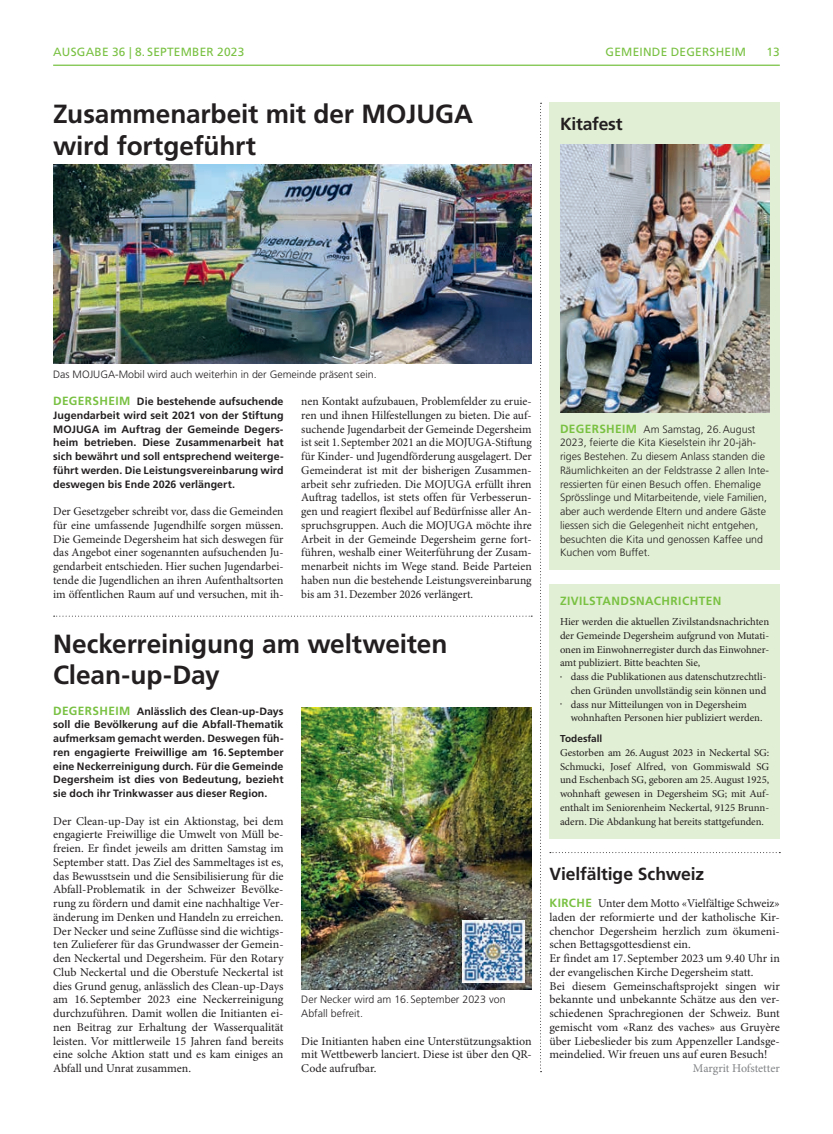
<style>
.page{position:relative;width:833px;height:1134px;background:#fff}
.page>*{position:absolute;margin:0;border:0;box-sizing:border-box;transform-origin:0 0}
.t1{font:700 26.25px/31.2px "Frutiger LT Std";letter-spacing:-.005em;color:#231f20}
.t2{font:700 17.5px "Frutiger LT Std";letter-spacing:-.01em;color:#231f20}
.t3{font:11.88px/13.8px "Minion Pro";color:#231f20;text-align:justify}
.t4{font:11.88px "Frutiger LT Std";letter-spacing:.02em;color:#79c142}
.t5{font:700 11.88px "Frutiger LT Std";letter-spacing:.035em;color:#79c142}
.t6{font:11.88px "Minion Pro";letter-spacing:-.005em;color:#808285}
.t7{font:10.62px/13.8px "Minion Pro";letter-spacing:-.005em;color:#231f20;text-align:justify}
.t8{font:700 10.62px/13.8px "Frutiger LT Std";letter-spacing:.005em;color:#231f20;text-align:justify}
.t9{font:300 10.62px/13.8px "Frutiger LT Std";color:#231f20}
.t10{font:700 10px "Frutiger LT Std";color:#231f20}
.s1{font-size:11.88px;color:#79c142}
.s2{font-weight:700;font-size:11.88px;color:#79c142}
.s3{font-family:"Frutiger LT Std";font-weight:700;color:#79c142}
</style>
<div class="page">
<hr style="left:53px;top:65px;width:727px;height:1px;background:#79c142">
<svg style="left:540px;top:103px;width:1px;height:969px"></svg>
<svg style="left:550px;top:852px;width:230px;height:1px"></svg>
<svg style="left:54px;top:616px;width:478px;height:1px"></svg>
<div style="left:549px;top:103px;width:231px;height:467px;background:#e1efd4"></div>
<img style="left:53px;top:164px;width:478px;height:200px">
<img style="left:301px;top:708px;width:230px;height:281px">
<img style="left:463px;top:921px;width:61px;height:61px">
<div style="left:549px;top:584px;width:231px;height:254px;background:#e1efd4"></div>
<img style="left:560px;top:144px;width:209px;height:268px">
<p class="t4" style="left:53px;top:45px;width:18px">AUSGABE</p>
<p class="t4" style="left:112px;top:45px;width:64px">36 | 8. SEPTEMBER</p>
<p class="t4" style="left:217px;top:45px;width:29px">2023</p>
<p class="t4" style="left:605px;top:45px;width:142px">GEMEINDE DEGERSHEIM</p>
<p class="t4" style="left:766px;top:45px;width:15px">13</p>
<h1 class="t1" style="left:53px;top:99px;width:421px">Zusammenarbeit mit der MOJUGA wird fortgeführt</h1>
<h2 class="t2" style="left:560px;top:114px;width:64px">Kitafest</h2>
<p class="t9" style="left:53px;top:367px;width:325px">Das MOJUGA-Mobil wird auch weiterhin in der Gemeinde präsent sein.</p>
<p class="t3" style="left:301px;top:395px;width:232px">nen Kontakt aufzubauen, Problemfelder zu eruie&shy;ren und ihnen Hilfestellungen zu bieten. Die auf&shy;suchende Jugendarbeit der Gemeinde Degersheim ist seit 1. September 2021 an die MOJUGA-Stiftung für Kinder- und Jugendförderung ausgelagert. Der Gemeinderat ist mit der bisherigen Zusammen&shy;arbeit sehr zufrieden. Die MOJUGA erfüllt ihren Auftrag tadellos, ist stets offen für Verbesserun&shy;gen und reagiert flexibel auf Bedürfnisse aller An&shy;spruchsgruppen. Auch die MOJUGA möchte ihre Arbeit in der Gemeinde Degersheim gerne fort&shy;führen, weshalb einer Weiterführung der Zusam&shy;menarbeit nichts im Wege stand. Beide Parteien haben nun die bestehende Leistungsvereinbarung bis am 31.Dezember 2026 verlängert.</p>
<h1 class="t1" style="left:53px;top:628px;width:396px">Neckerreinigung am weltweiten<br>Clean-up-Day</h1>
<p class="t8" style="left:53px;top:704px;width:232px"><span class="s1">DEGERSHEIM</span> Anlässlich des Clean-up-Days soll die Bevölkerung auf die Abfall-Thematik aufmerksam gemacht werden. Deswegen füh&shy;ren engagierte Freiwillige am 16.September eine Neckerreinigung durch. Für die Gemeinde Degersheim ist dies von Bedeutung, bezieht sie doch ihr Trinkwasser aus dieser Region.</p>
<p class="t3" style="left:53px;top:814px;width:232px">Der Clean-up-Day ist ein Aktionstag, bei dem engagierte Freiwillige die Umwelt von Müll be&shy;freien. Er findet jeweils am dritten Samstag im September statt. Das Ziel des Sammeltages ist es, das Bewusstsein und die Sensibilisierung für die Abfall-Problematik in der Schweizer Bevölke&shy;rung zu fördern und damit eine nachhaltige Ver&shy;änderung im Denken und Handeln zu erreichen.<br>Der Necker und seine Zuflüsse sind die wichtigs&shy;ten Zulieferer für das Grundwasser der Gemein&shy;den Neckertal und Degersheim. Für den Rotary Club Neckertal und die Oberstufe Neckertal ist dies Grund genug, anlässlich des Clean-up-Days am 16. September 2023 eine Neckerreinigung durchzuführen. Damit wollen die Initianten ei&shy;nen Beitrag zur Erhaltung der Wasserqualität leisten. Vor mittlerweile 15 Jahren fand bereits eine solche Aktion statt und es kam einiges an Abfall und Unrat zusammen.</p>
<p class="t8" style="left:53px;top:395px;width:232px"><span class="s1">DEGERSHEIM</span> Die bestehende aufsuchende Jugendarbeit wird seit 2021 von der Stiftung MOJUGA im Auftrag der Gemeinde Degers&shy;heim betrieben. Diese Zusammenarbeit hat sich bewährt und soll entsprechend weiterge&shy;führt werden. Die Leistungsvereinbarung wird deswegen bis Ende 2026 verlängert.</p>
<p class="t3" style="left:53px;top:505px;width:232px">Der Gesetzgeber schreibt vor, dass die Gemeinden für eine umfassende Jugendhilfe sorgen müssen.<br>Die Gemeinde Degersheim hat sich deswegen für das Angebot einer sogenannten aufsuchenden Ju&shy;gendarbeit entschieden. Hier suchen Jugendarbei&shy;tende die Jugendlichen an ihren Aufenthaltsorten im öffentlichen Raum auf und versuchen, mit ih-</p>
<p class="t9" style="left:301px;top:993px;width:206px">Der Necker wird am 16.September 2023 von<br>Abfall befreit.</p>
<p class="t3" style="left:301px;top:1034px;width:232px">Die Initianten haben eine Unterstützungsaktion mit Wettbewerb lanciert. Diese ist über den QR-Code aufrufbar.</p>
<p class="t9" style="left:560px;top:422px;width:210px"><span class="s2">DEGERSHEIM</span> Am Samstag, 26.August 2023, feierte die Kita Kieselstein ihr 20-jäh&shy;riges Bestehen. Zu diesem Anlass standen die Räumlichkeiten an der Feldstrasse 2 allen Inte&shy;ressierten für einen Besuch offen. Ehemalige Sprösslinge und Mitarbeitende, viele Familien, aber auch werdende Eltern und andere Gäste liessen sich die Gelegenheit nicht entgehen, besuchten die Kita und genossen Kaffee und Kuchen vom Buffet.</p>
<p class="t5" style="left:560px;top:593px;width:163px">ZIVILSTANDSNACHRICHTEN</p>
<p class="t7" style="left:560px;top:615px;width:211px">Hier werden die aktuellen Zivilstandsnachrichten der Gemeinde Degersheim aufgrund von Mutati&shy;onen im Einwohnerregister durch das Einwohner&shy;amt publiziert. Bitte beachten Sie,</p>
<p class="t7" style="left:560px;top:670px;width:208px;text-align:right"><sup>•</sup> dass die Publikationen aus datenschutzrechtli&shy;chen Gründen unvollständig sein können und</p>
<p class="t7" style="left:570px;top:698px;width:193px;text-indent:-11px"><sup>•</sup> dass nur Mitteilungen von in Degersheim wohnhaften Personen hier publiziert werden.</p>
<p class="t10" style="left:560px;top:733px;width:44px">Todesfall</p>
<p class="t7" style="left:560px;top:746px;width:211px">Gestorben am 26.August 2023 in Neckertal SG:<br>Schmucki, Josef Alfred, von Gommiswald SG und Eschenbach SG, geboren am 25.August 1925, wohnhaft gewesen in Degersheim SG; mit Auf&shy;enthalt im Seniorenheim Neckertal, 9125 Brunn&shy;adern. Die Abdankung hat bereits stattgefunden.</p>
<h2 class="t2" style="left:549px;top:863px;width:156px">Vielfältige Schweiz</h2>
<p class="t3" style="left:549px;top:897px;width:232px;text-align:left"><span class="s3">KIRCHE</span> Unter dem Motto «Vielfältige Schweiz» laden der reformierte und der katholische Kir&shy;chenchor Degersheim herzlich zum ökumeni&shy;schen Bettagsgottesdienst ein.<br>Er findet am 17. September 2023 um 9.40 Uhr in der evangelischen Kirche Degersheim statt.<br>Bei diesem Gemeinschaftsprojekt singen wir bekannte und unbekannte Schätze aus den ver&shy;schiedenen Sprachregionen der Schweiz. Bunt gemischt vom «Ranz des vaches» aus Gruyère über Liebeslieder bis zum Appenzeller Landsge&shy;meindelied. Wir freuen uns auf euren Besuch!</p>
<p class="t6" style="left:693px;top:1061px;width:88px">Margrit Hofstetter</p>
</div>
